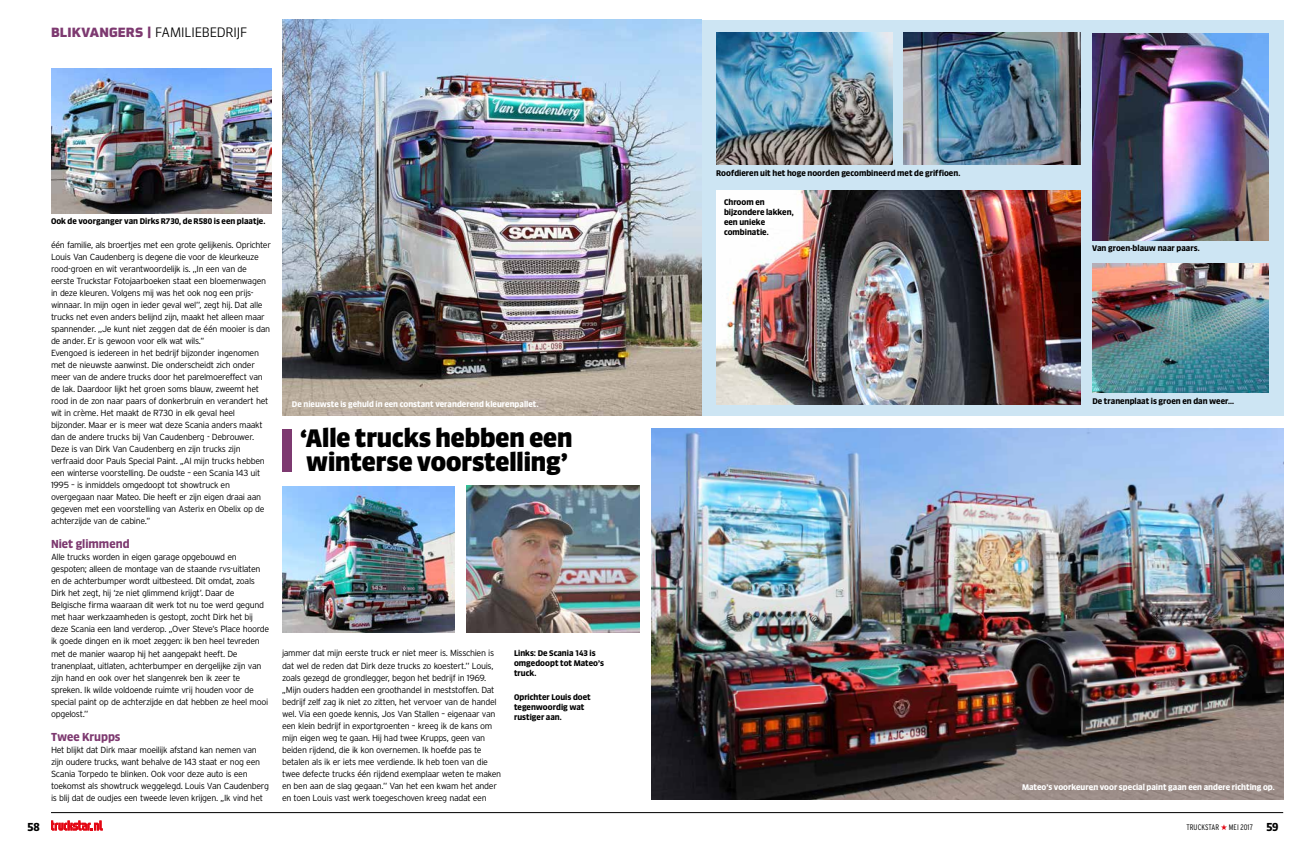
<style>
.page{position:relative;width:1304px;height:851px;background:#fff}
.page>*{position:absolute;margin:0;border:0;box-sizing:border-box;transform-origin:0 0}
.t1{font:900 24px/24px "Sanuk Big Pro";letter-spacing:-.005em;color:#000}
.t2{font:300 13px "Sanuk Big Pro";letter-spacing:-.01em;color:#000}
.t3{font:700 11px "Sanuk Big Pro";color:#7d3970}
.t4{font:700 11px "Sanuk Big Pro";color:#000}
.t5{font:300 8.9px/12px "Interstate";letter-spacing:-.04em;color:#000}
.t6{font:300 condensed 8px "Interstate";letter-spacing:.005em;color:#000}
.t7{font:700 7.8px/10px "Sanuk Big Pro";color:#000}
.t8{font:700 7.8px "Sanuk Big Pro";color:#fff}
.s1{font-family:"Utility OT";font-weight:900;color:#7d3970}
.s2{color:#e30613}
.s3{font-family:"Sanuk Big Pro";font-weight:700;font-stretch:normal;font-size:11px}
</style>
<div class="page">
<div style="left:653px;top:20px;width:630px;height:395px;background:#cde5f3"></div>
<div style="left:282px;top:429px;width:10px;height:42px;background:#7d3970"></div>
<img style="left:652px;top:428px;width:631px;height:371px">
<img style="left:282px;top:20px;width:420px;height:395px">
<img style="left:1092px;top:264px;width:176px;height:128px">
<img style="left:1092px;top:33px;width:177px;height:207px">
<img style="left:716px;top:190px;width:364px;height:214px">
<img style="left:51px;top:68px;width:220px;height:145px">
<img style="left:282px;top:486px;width:173px;height:146px">
<img style="left:904px;top:33px;width:176px;height:132px">
<img style="left:716px;top:32px;width:176px;height:133px">
<img style="left:466px;top:485px;width:173px;height:147px">
<hr style="left:51px;top:812px;width:1232px;height:1px;background:#000">
<svg style="left:51px;top:820px;width:52px;height:10px"></svg>
<h2 class="t2" style="left:51px;top:24px;width:198px"><span class="s1">BLIKVANGERS |</span> FAMILIEBEDRIJF</h2>
<p class="t7" style="left:51px;top:216px;width:216px">Ook de voorganger van Dirks R730, de R580 is een plaatje.</p>
<p class="t5" style="left:51px;top:239px;width:221px">één familie, als broertjes met een grote gelijkenis. Oprichter Louis Van Caudenberg is degene die voor de kleurkeuze rood-groen en wit verantwoordelijk is. ,,In een van de eerste Truckstar Fotojaarboeken staat een bloemenwagen in deze kleuren. Volgens mij was het ook nog een prijs&shy;winnaar. In mijn ogen in ieder geval wel’’, zegt hij. Dat alle trucks net even anders belijnd zijn, maakt het alleen maar spannender. ,,Je kunt niet zeggen dat de één mooier is dan de ander. Er is gewoon voor elk wat wils.’’<br>Evengoed is iedereen in het bedrijf bijzonder ingenomen met de nieuwste aanwinst. Die onderscheidt zich onder meer van de andere trucks door het parelmoereffect van de lak. Daardoor lijkt het groen soms blauw, zweemt het rood in de zon naar paars of donkerbruin en verandert het wit in crème. Het maakt de R730 in elk geval heel bijzonder. Maar er is meer wat deze Scania anders maakt dan de andere trucks bij Van Caudenberg - Debrouwer.<br>Deze is van Dirk Van Caudenberg en zijn trucks zijn verfraaid door Pauls Special Paint. ,,Al mijn trucks hebben een winterse voorstelling. De oudste – een Scania 143 uit 1995 – is inmiddels omgedoopt tot showtruck en overgegaan naar Mateo. Die heeft er zijn eigen draai aan gegeven met een voorstelling van Asterix en Obelix op de achterzijde van de cabine.’’</p>
<p class="t3" style="left:51px;top:537px;width:80px">Niet glimmend</p>
<p class="t5" style="left:51px;top:551px;width:220px">Alle trucks worden in eigen garage opgebouwd en gespoten; alleen de montage van de staande rvs-uitlaten en de achterbumper wordt uitbesteed. Dit omdat, zoals Dirk het zegt, hij ‘ze niet glimmend krijgt’. Daar de Belgische firma waaraan dit werk tot nu toe werd gegund met haar werkzaamheden is gestopt, zocht Dirk het bij deze Scania een land verderop. ,,Over Steve’s Place hoorde ik goede dingen en ik moet zeggen: ik ben heel tevreden met de manier waarop hij het aangepakt heeft. De tranenplaat, uitlaten, achterbumper en dergelijke zijn van zijn hand en ook over het slangenrek ben ik zeer te spreken. Ik wilde voldoende ruimte vrij houden voor de special paint op de achterzijde en dat hebben ze heel mooi opgelost.’’</p>
<p class="t3" style="left:51px;top:729px;width:71px">Twee Krupps</p>
<p class="t5" style="left:51px;top:743px;width:220px">Het blijkt dat Dirk maar moeilijk afstand kan nemen van zijn oudere trucks, want behalve de 143 staat er nog een Scania Torpedo te blinken. Ook voor deze auto is een toekomst als showtruck weggelegd. Louis Van Caudenberg is blij dat de oudjes een tweede leven krijgen. ,,Ik vind het</p>
<p class="t8" style="left:292px;top:399px;width:248px">De nieuwste is gehuld in een constant veranderend kleurenpallet.</p>
<h1 class="t1" style="left:300px;top:426px;width:274px">‘Alle trucks hebben een winterse voorstelling’</h1>
<p class="t5" style="left:282px;top:647px;width:221px">jammer dat mijn eerste truck er niet meer is. Misschien is dat wel de reden dat Dirk deze trucks zo koestert.’’ Louis, zoals gezegd de grondlegger, begon het bedrijf in 1969. ,,Mijn ouders hadden een groothandel in meststoffen. Dat bedrijf zelf zag ik niet zo zitten, het vervoer van de handel wel. Via een goede kennis, Jos Van Stallen – eigenaar van een klein bedrijf in exportgroenten – kreeg ik de kans om mijn eigen weg te gaan. Hij had twee Krupps, geen van beiden rijdend, die ik kon overnemen. Ik hoefde pas te betalen als ik er iets mee verdiende. Ik heb toen van die twee defecte trucks één rijdend exemplaar weten te maken en ben aan de slag gegaan.’’ Van het een kwam het ander en toen Louis vast werk toegeschoven kreeg nadat een</p>
<p class="t7" style="left:514px;top:647px;width:91px">Links: De Scania 143 is omgedoopt tot Mateo’s truck.</p>
<p class="t7" style="left:514px;top:691px;width:78px">Oprichter Louis doet tegenwoordig wat rustiger aan.</p>
<p class="t7" style="left:716px;top:168px;width:246px">Roofdieren uit het hoge noorden gecombineerd met de griffioen.</p>
<p class="t7" style="left:724px;top:197px;width:71px">Chroom en bijzondere lakken, een unieke combinatie.</p>
<p class="t7" style="left:1092px;top:242px;width:109px">Van groen-blauw naar paars.</p>
<p class="t7" style="left:1092px;top:396px;width:143px">De tranenplaat is groen en dan weer...</p>
<p class="t8" style="left:1022px;top:782px;width:254px">Mateo’s voorkeuren voor special paint gaan een andere richting op.</p>
<p class="t4" style="left:27px;top:819px;width:14px">58</p>
<p class="t6" style="left:1186px;top:823px;width:94px">TRUCKSTAR <span class="s2">★</span> MEI 2017 <span class="s3">59</span></p>
</div>
